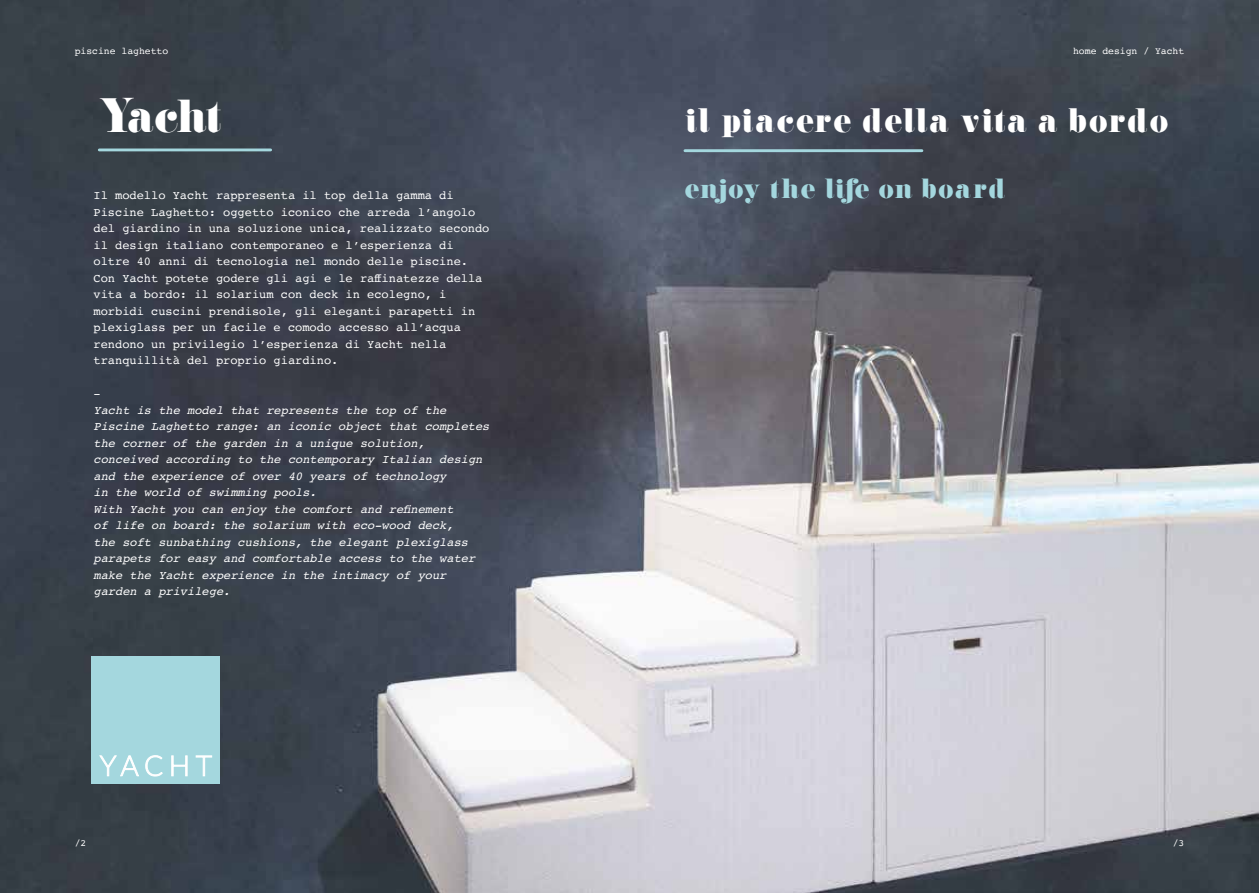
<style>
.page{position:relative;width:1259px;height:893px;background:#fff}
.page>*{position:absolute;margin:0;border:0;box-sizing:border-box;transform-origin:0 0}
.t1{font:45px "Spiffily NFW01";letter-spacing:-.05em;color:#fff}
.t2{font:33px "Spiffily NFW01";letter-spacing:.05em;color:#fff}
.t3{font:27px "Spiffily NFW01";letter-spacing:.03em;color:#a4d7de}
.t4{font:12px/16.5px "Courier";color:#fff}
.t5{font:italic 12px/16.5px "Courier";color:#fff}
.t6{font:9.75px "Courier";color:#fff}
.t7{font:9.6px "Courier";color:#fff}
</style>
<div class="page">
<img style="left:0;top:0;width:1259px;height:893px">
<hr style="left:99px;top:148px;width:172px;height:3px;background:#a4d7de">
<hr style="left:685px;top:149px;width:237px;height:3px;background:#a4d7de">
<div style="left:91px;top:656px;width:129px;height:127px;background:#a4d7de"></div>
<svg style="left:99px;top:755px;width:40px;height:22px"></svg>
<svg style="left:145px;top:755px;width:18px;height:22px"></svg>
<svg style="left:171px;top:755px;width:17px;height:21px"></svg>
<svg style="left:195px;top:755px;width:17px;height:21px"></svg>
<p class="t6" style="left:75px;top:43px;width:95px">piscine laghetto</p>
<h1 class="t1" style="left:99px;top:89px;width:124px">Yacht</h1>
<p class="t4" style="left:94px;top:187px;width:397px">Il modello Yacht rappresenta il top della gamma di Piscine Laghetto: oggetto iconico che arreda l’angolo del giardino in una soluzione unica, realizzato secondo il design italiano contemporaneo e l’esperienza di oltre 40 anni di tecnologia nel mondo delle piscine.<br>Con Yacht potete godere gli agi e le raffinatezze della vita a bordo: il solarium con deck in ecolegno, i morbidi cuscini prendisole, gli eleganti parapetti in plexiglass per un facile e comodo accesso all’acqua rendono un privilegio l’esperienza di Yacht nella tranquillità del proprio giardino.</p>
<p class="t4" style="left:94px;top:385px;width:9px">-</p>
<p class="t5" style="left:94px;top:401px;width:397px">Yacht is the model that represents the top of the Piscine Laghetto range: an iconic object that completes the corner of the garden in a unique solution, conceived according to the contemporary Italian design and the experience of over 40 years of technology<br>in the world of swimming pools.<br>With Yacht you can enjoy the comfort and refinement<br>of life on board: the solarium with eco-wood deck,<br>the soft sunbathing cushions, the elegant plexiglass parapets for easy and comfortable access to the water make the Yacht experience in the intimacy of your garden a privilege.</p>
<p class="t7" style="left:75px;top:836px;width:13px">/2</p>
<p class="t6" style="left:1073px;top:43px;width:113px">home design / Yacht</p>
<h2 class="t2" style="left:685px;top:100px;width:485px">il piacere della vita a bordo</h2>
<h3 class="t3" style="left:685px;top:172px;width:322px">enjoy the life on board</h3>
<p class="t7" style="left:1172px;top:836px;width:13px">/3</p>
</div>
